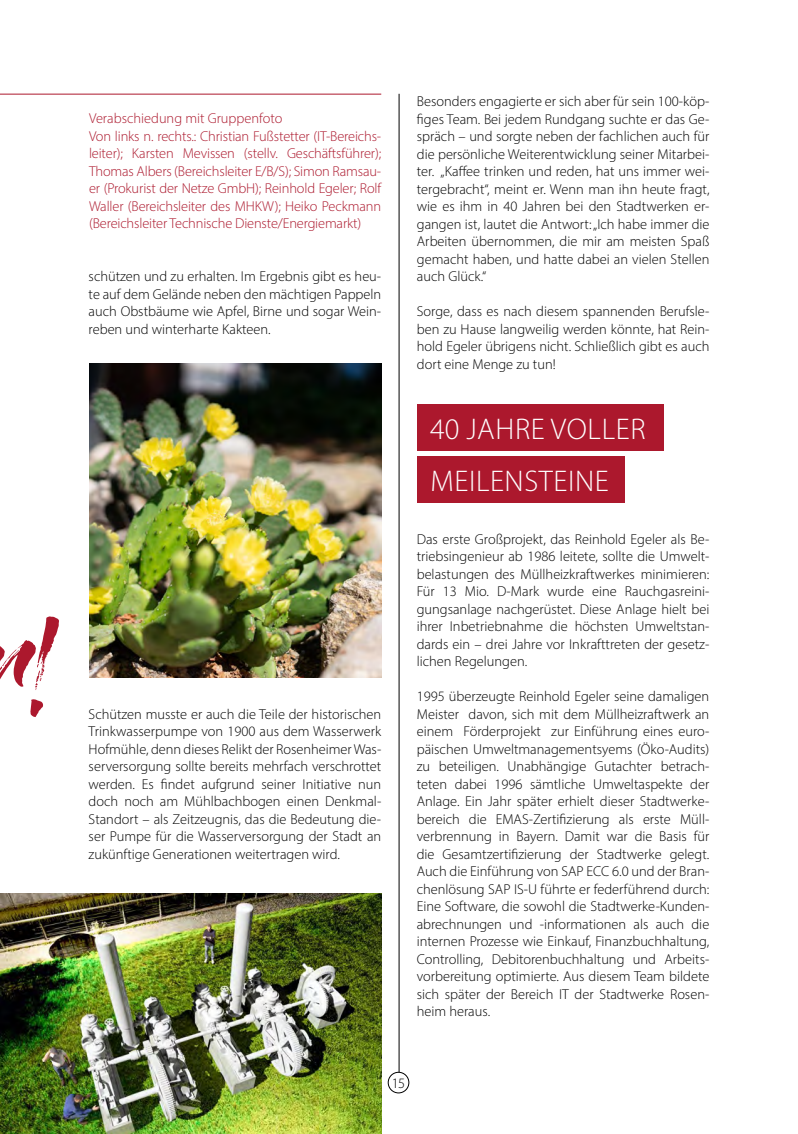
<style>
.page{position:relative;width:798px;height:1134px;background:#fff}
.page>*{position:absolute;margin:0;border:0;box-sizing:border-box;transform-origin:0 0}
.t1{font:96.5px "Gloss And Bloom";color:#ac182d}
.t2{font:300 30px/52.5px "Myriad Pro";letter-spacing:.02em;color:#fff}
.t3{font:300 14.38px/17.5px "Myriad Pro";color:#000;text-align:justify}
.t4{font:300 14.38px/17.5px "Myriad Pro";letter-spacing:-.01em;color:#ac182d}
</style>
<div class="page">
<div style="left:388px;top:1072px;width:21px;height:21px;border:1px solid #000;border-radius:50%"></div>
<hr style="left:398px;top:94px;width:1px;height:978px;background:#000">
<div style="left:417px;top:404px;width:246px;height:46px;background:#ac182d"></div>
<div style="left:417px;top:457px;width:207px;height:46px;background:#ac182d"></div>
<hr style="left:0;top:94px;width:381px;height:1px;background:#ac182d">
<img style="left:89px;top:363px;width:292px;height:314px">
<img style="left:0;top:894px;width:381px;height:240px">
<h1 class="t1" style="left:-26px;top:623px;width:93px">r!</h1>
<p class="t4" style="left:89px;top:110px;width:293px">Verabschiedung mit Gruppenfoto<br>Von links n. rechts.: Christian Fußstetter (IT-Bereichs&shy;leiter); Karsten Mevissen (stellv. Geschäftsführer); Thomas Albers (Bereichsleiter E/B/S); Simon Ramsau&shy;er (Prokurist der Netze GmbH); Reinhold Egeler; Rolf Waller (Bereichsleiter des MHKW); Heiko Peckmann (Bereichsleiter Technische Dienste/Energiemarkt)</p>
<p class="t3" style="left:89px;top:267px;width:294px">schützen und zu erhalten. Im Ergebnis gibt es heu&shy;te auf dem Gelände neben den mächtigen Pappeln auch Obstbäume wie Apfel, Birne und sogar Wein&shy;reben und winterharte Kakteen.</p>
<p class="t3" style="left:89px;top:705px;width:294px">Schützen musste er auch die Teile der historischen Trinkwasserpumpe von 1900 aus dem Wasserwerk Hofmühle, denn dieses Relikt der Rosenheimer Was&shy;serversorgung sollte bereits mehrfach verschrottet werden. Es findet aufgrund seiner Initiative nun doch noch am Mühlbachbogen einen Denkmal-Standort – als Zeitzeugnis, das die Bedeutung die&shy;ser Pumpe für die Wasserversorgung der Stadt an zukünftige Generationen weitertragen wird.</p>
<p class="t3" style="left:417px;top:92px;width:294px">Besonders engagierte er sich aber für sein 100-köp&shy;figes Team. Bei jedem Rundgang suchte er das Ge&shy;spräch – und sorgte neben der fachlichen auch für die persönliche Weiterentwicklung seiner Mitarbei&shy;ter. „Kaffee trinken und reden, hat uns immer wei&shy;tergebracht“, meint er. Wenn man ihn heute fragt, wie es ihm in 40 Jahren bei den Stadtwerken er&shy;gangen ist, lautet die Antwort: „Ich habe immer die Arbeiten übernommen, die mir am meisten Spaß gemacht haben, und hatte dabei an vielen Stellen auch Glück.“</p>
<p class="t3" style="left:417px;top:302px;width:294px">Sorge, dass es nach diesem spannenden Berufsle&shy;ben zu Hause langweilig werden könnte, hat Rein&shy;hold Egeler übrigens nicht. Schließlich gibt es auch dort eine Menge zu tun!</p>
<h2 class="t2" style="left:430px;top:402px;width:217px">40 JAHRE VOLLER<br>MEILENSTEINE</h2>
<p class="t3" style="left:416px;top:530px;width:294px">Das erste Großprojekt, das Reinhold Egeler als Be&shy;triebsingenieur ab 1986 leitete, sollte die Umwelt&shy;belastungen des Müllheizkraftwerkes minimieren:<br>Für 13 Mio. D-Mark wurde eine Rauchgasreini&shy;gungsanlage nachgerüstet. Diese Anlage hielt bei ihrer Inbetriebnahme die höchsten Umweltstan&shy;dards ein – drei Jahre vor Inkrafttreten der gesetz&shy;lichen Regelungen.</p>
<p class="t3" style="left:416px;top:687px;width:294px">1995 überzeugte Reinhold Egeler seine damaligen Meister davon, sich mit dem Müllheizraftwerk an einem Förderprojekt zur Einführung eines euro&shy;päischen Umweltmanagementsyems (Öko-Audits) zu beteiligen. Unabhängige Gutachter betrach&shy;teten dabei 1996 sämtliche Umweltaspekte der Anlage. Ein Jahr später erhielt dieser Stadtwerke&shy;bereich die EMAS-Zertifizierung als erste Müll&shy;verbrennung in Bayern. Damit war die Basis für die Gesamtzertifizierung der Stadtwerke gelegt.<br>Auch die Einführung von SAP ECC 6.0 und der Bran&shy;chenlösung SAP IS-U führte er federführend durch:<br>Eine Software, die sowohl die Stadtwerke-Kunden&shy;abrechnungen und -informationen als auch die internen Prozesse wie Einkauf, Finanzbuchhaltung, Controlling, Debitorenbuchhaltung und Arbeits&shy;vorbereitung optimierte. Aus diesem Team bildete sich später der Bereich IT der Stadtwerke Rosen&shy;heim heraus.</p>
<p class="t3" style="left:391px;top:1074px;width:15px">15</p>
</div>
